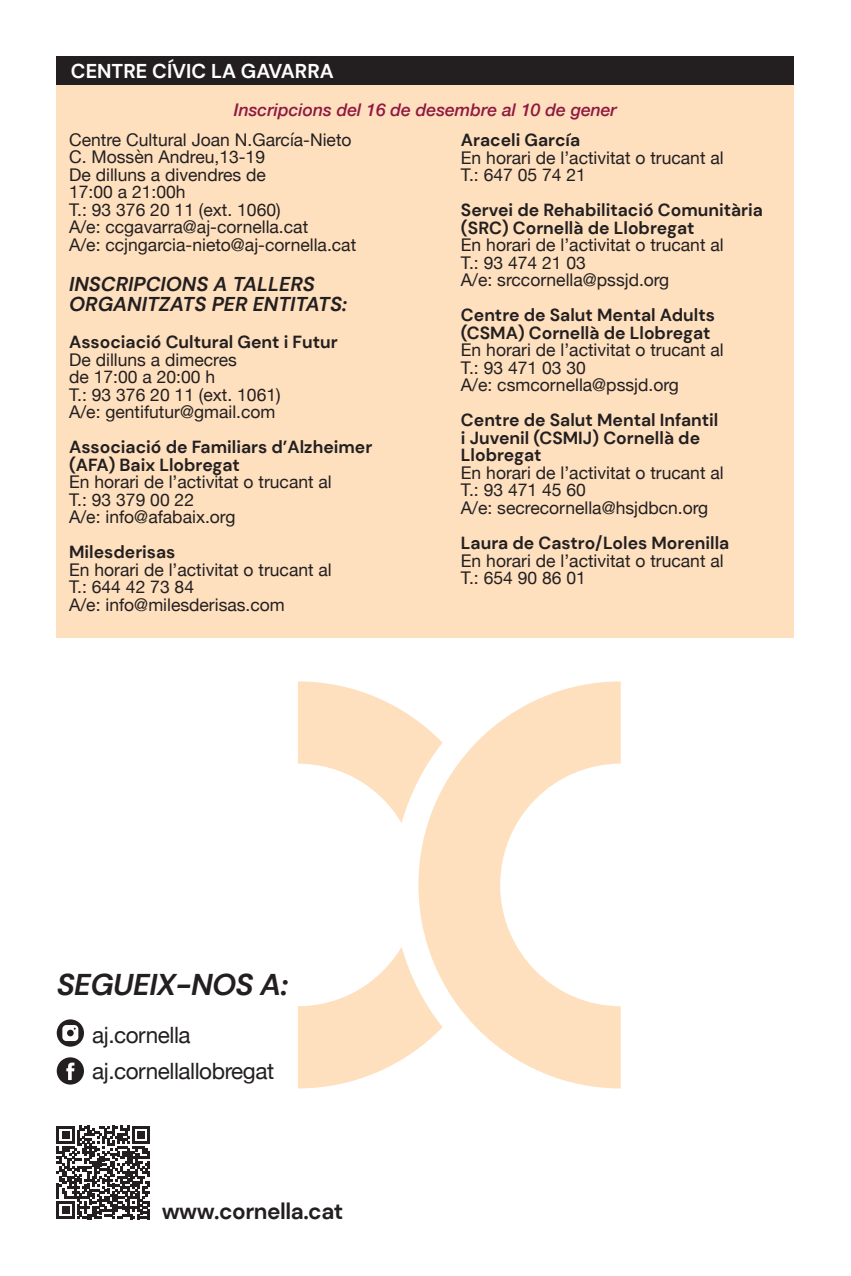
<style>
.page{position:relative;width:851px;height:1276px;background:#fff}
.page>*{position:absolute;margin:0;border:0;box-sizing:border-box;transform-origin:0 0}
.t1{font:italic 700 30px "DM Sans";letter-spacing:-.02em;color:#231f20}
.t2{font:22.5px "Helvetica Neue";letter-spacing:-.02em;color:#231f20}
.t3{font:700 22.5px "DM Sans";letter-spacing:-.02em;color:#231f20}
.t4{font:italic 700 20px/20px "DM Sans";color:#231f20}
.t5{font:700 20px "DM Sans";color:#fff}
.t6{font:17.5px/17.5px "Helvetica Neue";color:#231f20}
.t7{font:700 17.5px/17.5px "DM Sans";color:#231f20}
.t8{font:italic 500 17.5px "Helvetica Neue";color:#901840}
</style>
<div class="page">
<div style="left:57px;top:85px;width:737px;height:553px;background:#fee0bf"></div>
<div style="left:57px;top:57px;width:737px;height:28px;background:#231f20"></div>
<svg style="left:442px;top:681px;width:178px;height:407px;fill:#fee0bf"></svg>
<svg style="left:298px;top:681px;width:144px;height:407px"></svg>
<svg style="left:57px;top:1057px;width:27px;height:27px"></svg>
<svg style="left:57px;top:1019px;width:27px;height:27px"></svg>
<svg style="left:57px;top:1125px;width:93px;height:94px"></svg>
<p class="t5" style="left:71px;top:59px;width:264px">CENTRE CÍVIC LA GAVARRA</p>
<p class="t8" style="left:234px;top:95px;width:384px">Inscripcions del 16 de desembre al 10 de gener</p>
<p class="t6" style="left:69px;top:132px;width:284px">Centre Cultural Joan N.García-Nieto</p>
<p class="t6" style="left:69px;top:149px;width:197px">C. Mossèn Andreu,13-19</p>
<p class="t6" style="left:69px;top:167px;width:198px">De dilluns a divendres de<br>17:00 a 21:00h</p>
<p class="t6" style="left:69px;top:202px;width:213px">T.: 93 376 20 11 (ext. 1060)</p>
<p class="t6" style="left:69px;top:219px;width:240px">A/e: ccgavarra@aj-cornella.cat</p>
<p class="t6" style="left:69px;top:237px;width:288px">A/e: ccjngarcia-nieto@aj-cornella.cat</p>
<p class="t4" style="left:69px;top:274px;width:279px">INSCRIPCIONS A TALLERS<br>ORGANITZATS PER ENTITATS:</p>
<p class="t7" style="left:69px;top:333px;width:270px">Associació Cultural Gent i Futur</p>
<p class="t6" style="left:69px;top:352px;width:169px">De dilluns a dimecres de 17:00 a 20:00 h</p>
<p class="t6" style="left:69px;top:387px;width:213px">T.: 93 376 20 11 (ext. 1061)</p>
<p class="t6" style="left:69px;top:404px;width:208px">A/e: gentifutur@gmail.com</p>
<p class="t7" style="left:69px;top:438px;width:304px">Associació de Familiars d’Alzheimer (AFA) Baix Llobregat</p>
<p class="t6" style="left:69px;top:474px;width:264px">En horari de l’activitat o trucant al</p>
<p class="t6" style="left:69px;top:492px;width:126px">T.: 93 379 00 22</p>
<p class="t6" style="left:69px;top:509px;width:168px">A/e: info@afabaix.org</p>
<p class="t7" style="left:69px;top:543px;width:108px">Milesderisas</p>
<p class="t6" style="left:69px;top:562px;width:264px">En horari de l’activitat o trucant al</p>
<p class="t6" style="left:69px;top:579px;width:126px">T.: 644 42 73 84</p>
<p class="t6" style="left:69px;top:597px;width:217px">A/e: info@milesderisas.com</p>
<p class="t7" style="left:461px;top:131px;width:121px">Araceli García</p>
<p class="t6" style="left:461px;top:150px;width:264px">En horari de l’activitat o trucant al</p>
<p class="t6" style="left:461px;top:167px;width:126px">T.: 647 05 74 21</p>
<p class="t7" style="left:461px;top:201px;width:303px">Servei de Rehabilitació Comunitària (SRC) Cornellà de Llobregat</p>
<p class="t6" style="left:461px;top:237px;width:264px">En horari de l’activitat o trucant al</p>
<p class="t6" style="left:461px;top:255px;width:126px">T.: 93 474 21 03</p>
<p class="t6" style="left:461px;top:272px;width:210px">A/e: srccornella@pssjd.org</p>
<p class="t7" style="left:461px;top:306px;width:255px">Centre de Salut Mental Adults (CSMA) Cornellà de Llobregat</p>
<p class="t6" style="left:461px;top:342px;width:264px">En horari de l’activitat o trucant al</p>
<p class="t6" style="left:461px;top:360px;width:126px">T.: 93 471 03 30</p>
<p class="t6" style="left:461px;top:377px;width:219px">A/e: csmcornella@pssjd.org</p>
<p class="t7" style="left:461px;top:411px;width:259px">Centre de Salut Mental Infantil i Juvenil (CSMIJ) Cornellà de<br>Llobregat</p>
<p class="t6" style="left:461px;top:465px;width:264px">En horari de l’activitat o trucant al</p>
<p class="t6" style="left:461px;top:482px;width:126px">T.: 93 471 45 60</p>
<p class="t6" style="left:461px;top:500px;width:249px">A/e: secrecornella@hsjdbcn.org</p>
<p class="t7" style="left:461px;top:534px;width:270px">Laura de Castro/Loles Morenilla</p>
<p class="t6" style="left:461px;top:552px;width:264px">En horari de l’activitat o trucant al</p>
<p class="t6" style="left:461px;top:570px;width:126px">T.: 654 90 86 01</p>
<p class="t1" style="left:57px;top:966px;width:233px">SEGUEIX-NOS A:</p>
<p class="t2" style="left:92px;top:1018px;width:100px">aj.cornella</p>
<p class="t2" style="left:92px;top:1055px;width:183px">aj.cornellallobregat</p>
<p class="t3" style="left:162px;top:1197px;width:183px">www.cornella.cat</p>
</div>
